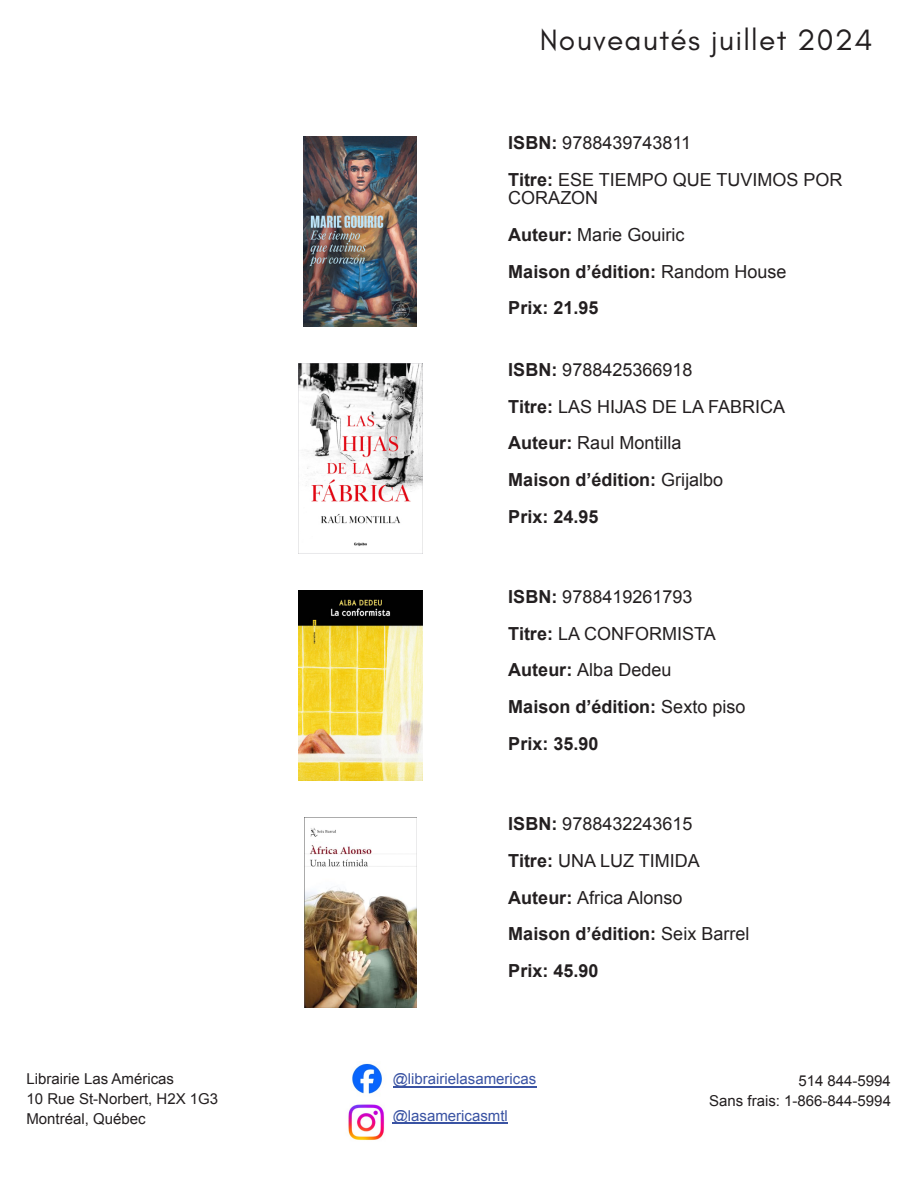
<style>
.page{position:relative;width:918px;height:1188px;background:#fff}
.page>*{position:absolute;margin:0;border:0;box-sizing:border-box;transform-origin:0 0}
.t1{font:30px "Glacial Indifference";letter-spacing:.04em;color:#231f20}
.t2{font:18px/36.6px "Arial";color:#231f20}
.t3{font:700 18px/36.6px "Arial";color:#231f20}
.t4{font:15px/20px "Arial";color:#231f20}
.t5{font:15px "Arial";color:#3a53a3}
.s1{font-weight:700}
.s2{font-weight:400}
</style>
<div class="page">
<img style="left:304px;top:136px;width:113px;height:191px">
<img style="left:298px;top:363px;width:125px;height:191px">
<img style="left:298px;top:590px;width:125px;height:191px">
<img style="left:304px;top:817px;width:113px;height:191px">
<img style="left:352px;top:1063px;width:30px;height:31px">
<img style="left:348px;top:1104px;width:45px;height:36px">
<hr style="left:393px;top:1086px;width:143px;height:1px;background:#3a53a3">
<hr style="left:393px;top:1122px;width:115px;height:1px;background:#3a53a3">
<h1 class="t1" style="left:540px;top:27px;width:334px">Nouveautés juillet 2024</h1>
<p class="t2" style="left:508px;top:126px;width:336px"><span class="s1">ISBN:</span> 9788439743811<br><span class="s1">Titre:</span> ESE TIEMPO QUE TUVIMOS POR</p>
<p class="t3" style="left:508px;top:181px;width:280px"><span class="s2">CORAZON<br></span>Auteur: <span class="s2">Marie Gouiric<br></span>Maison d’édition: <span class="s2">Random House<br></span>Prix: 21.95</p>
<p class="t2" style="left:508px;top:353px;width:278px"><span class="s1">ISBN:</span> 9788425366918<br><span class="s1">Titre:</span> LAS HĲAS DE LA FABRICA<br><span class="s1">Auteur:</span> Raul Montilla<br><span class="s1">Maison d’édition:</span> Grĳalbo<br><span class="s1">Prix: 24.95</span></p>
<p class="t3" style="left:508px;top:580px;width:239px">ISBN: <span class="s2">9788419261793<br></span>Titre: <span class="s2">LA CONFORMISTA<br></span>Auteur: <span class="s2">Alba Dedeu<br></span>Maison d’édition: <span class="s2">Sexto piso<br></span>Prix: 35.90</p>
<p class="t2" style="left:508px;top:807px;width:243px"><span class="s1">ISBN:</span> 9788432243615<br><span class="s1">Titre:</span> UNA LUZ TIMIDA<br><span class="s1">Auteur:</span> Africa Alonso<br><span class="s1">Maison d’édition:</span> Seix Barrel<br><span class="s1">Prix: 45.90</span></p>
<p class="t5" style="left:393px;top:1074px;width:145px">@librairielasamericas</p>
<p class="t5" style="left:393px;top:1110px;width:117px">@lasamericasmtl</p>
<p class="t4" style="left:26px;top:1071px;width:193px">Librairie Las Américas<br>10 Rue St-Norbert, H2X 1G3<br>Montréal, Québec</p>
<p class="t4" style="left:709px;top:1072px;width:183px;text-align:right">514 844-5994<br>Sans frais: 1-866-844-5994</p>
</div>
